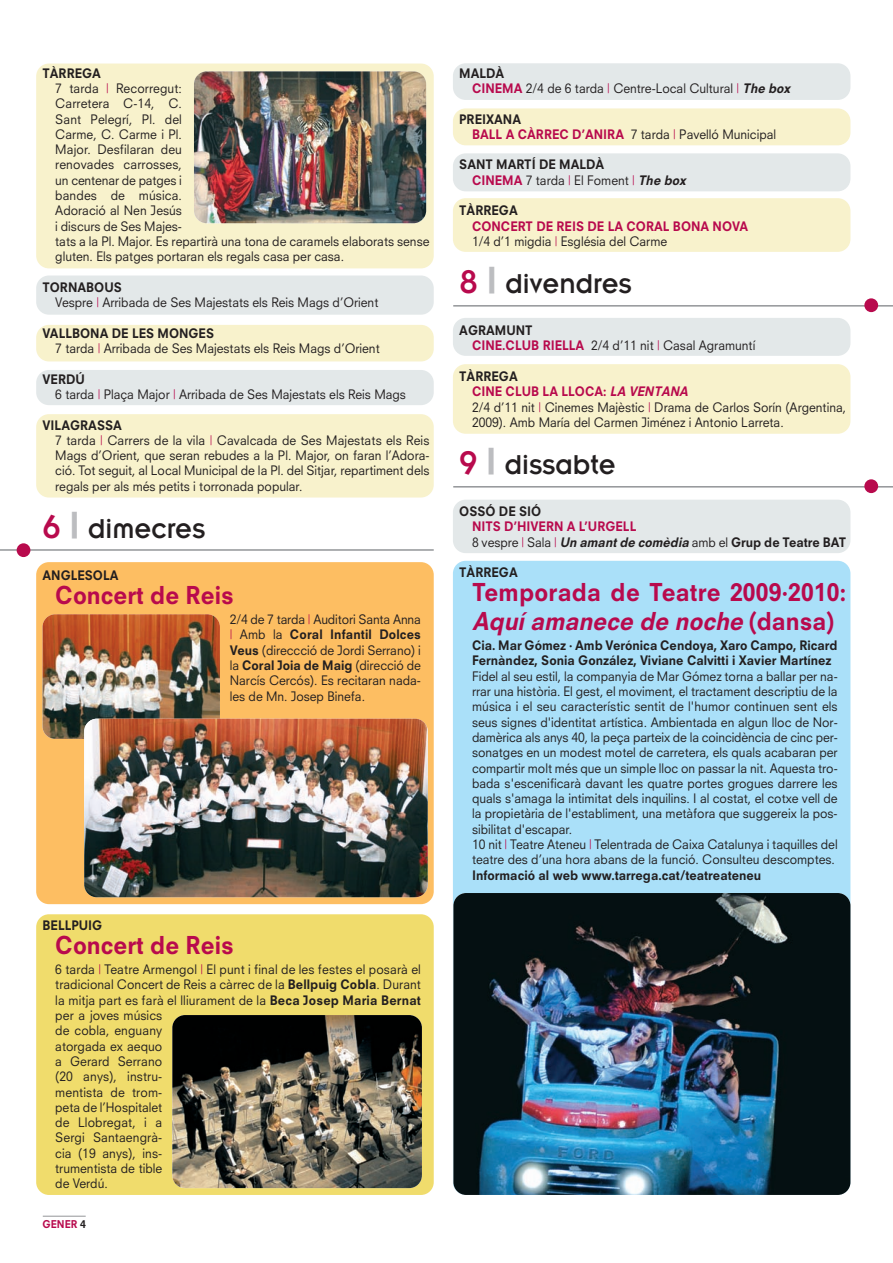
<style>
.page{position:relative;width:893px;height:1263px;background:#fff}
.page>*{position:absolute;margin:0;border:0;box-sizing:border-box;transform-origin:0 0}
.t1{font:30px "Insignia";color:#231f20;scale:.95 1}
.t2{font:800 24px/28.8px "Neuzeit S";color:#b80a4d;scale:.95 1}
.t3{font:12.75px/15.3px "Neuzeit S";color:#231f20;scale:.95 1}
.t4{font:800 12.75px/15.3px "Neuzeit S";color:#231f20;scale:.95 1}
.t5{font:800 12.75px/15.3px "Neuzeit S";color:#b80a4d;scale:.95 1}
.t6{font:800 10.5px "Neuzeit S";color:#b80a4d;scale:.95 1}
.s1{font-weight:800}
.s2{color:#b80a4d}
.s3{font-size:36px;color:#b80a4d}
.s4{font-family:"Helvetica Neue";font-weight:900;font-stretch:expanded;font-size:36px;color:#bcbdc0}
.s5{color:#231f20}
.s6{font-weight:800;color:#b80a4d}
.s7{font-weight:800;font-style:italic}
.s8{font-weight:400}
.s9{font-weight:400;color:#b80a4d}
.s10{font-style:italic}
.s11{font-weight:400;color:#231f20}
.s12{font-weight:800;font-style:italic;color:#b80a4d}
.s13{font-style:italic;color:#231f20}
</style>
<div class="page">
<div style="left:453px;top:108px;width:397px;height:37px;background:#f8f2cc;border-radius:13px"></div>
<div style="left:453px;top:198px;width:397px;height:54px;background:#f8f2cc;border-radius:13px"></div>
<div style="left:453px;top:63px;width:397px;height:37px;background:#e3e8e9;border-radius:13px"></div>
<div style="left:453px;top:153px;width:397px;height:38px;background:#e3e8e9;border-radius:13px"></div>
<div style="left:453px;top:364px;width:397px;height:70px;background:#f8f2cc;border-radius:13px"></div>
<div style="left:453px;top:318px;width:397px;height:38px;background:#e3e8e9;border-radius:13px"></div>
<div style="left:453px;top:500px;width:397px;height:53px;background:#e3e8e9;border-radius:13px"></div>
<div style="left:453px;top:561px;width:397px;height:634px;background:#aae0f9;border-radius:13px"></div>
<div style="left:36px;top:325px;width:398px;height:36px;background:#f8f2cc;border-radius:13px"></div>
<div style="left:36px;top:414px;width:398px;height:83px;background:#f8f2cc;border-radius:13px"></div>
<div style="left:36px;top:914px;width:398px;height:281px;background:#f0dc6c;border-radius:13px"></div>
<div style="left:36px;top:64px;width:398px;height:204px;background:#f8f2cc;border-radius:13px"></div>
<div style="left:36px;top:275px;width:398px;height:40px;background:#e3e8e9;border-radius:13px"></div>
<div style="left:36px;top:370px;width:398px;height:35px;background:#e3e8e9;border-radius:13px"></div>
<div style="left:36px;top:562px;width:398px;height:342px;background:#fdbe62;border-radius:13px"></div>
<hr style="left:43px;top:1216px;width:43px;height:1px;background:#939598">
<hr style="left:453px;top:305px;width:440px;height:2px;background:#939598">
<div style="left:864px;top:298px;width:14px;height:14px;background:#b80a4d;border-radius:50%"></div>
<hr style="left:453px;top:486px;width:440px;height:1px;background:#939598">
<div style="left:864px;top:479px;width:14px;height:14px;background:#b80a4d;border-radius:50%"></div>
<img style="left:43px;top:614px;width:177px;height:125px;border-radius:13px">
<img style="left:84px;top:719px;width:344px;height:178px;border-radius:13px">
<img style="left:172px;top:1015px;width:250px;height:173px;border-radius:13px">
<img style="left:453px;top:893px;width:397px;height:302px;border-radius:13px">
<img style="left:194px;top:71px;width:232px;height:152px;border-radius:13px">
<hr style="left:0;top:549px;width:434px;height:2px;background:#939598">
<div style="left:17px;top:543px;width:13px;height:14px;background:#b80a4d;border-radius:50%"></div>
<p class="t3" style="left:55px;top:67px;width:395px;text-indent:-13px"><span class="s1">TÀRREGA<br></span>7 tarda <span class="s2">|</span> Recorregut:<br>Carretera C-14, C.<br>Sant Pelegrí, Pl. del<br>Carme, C. Carme i Pl.<br>Major. Desfilaran deu<br>renovades carrosses,<br>un centenar de patges i<br>bandes de música.<br>Adoració al Nen Jesús<br>i discurs de Ses Majes-<br>tats a la Pl. Major. Es repartirà una tona de caramels elaborats sense gluten. Els patges portaran els regals casa per casa.</p>
<p class="t3" style="left:55px;top:281px;width:342px;text-indent:-13px"><span class="s1">TORNABOUS<br></span>Vespre <span class="s2">|</span> Arribada de Ses Majestats els Reis Mags d’Orient</p>
<p class="t3" style="left:55px;top:327px;width:343px;text-indent:-13px"><span class="s1">VALLBONA DE LES MONGES<br></span>7 tarda <span class="s2">|</span> Arribada de Ses Majestats els Reis Mags d’Orient</p>
<p class="t3" style="left:55px;top:373px;width:371px;text-indent:-13px"><span class="s1">VERDÚ<br></span>6 tarda <span class="s2">|</span> Plaça Major <span class="s2">|</span> Arribada de Ses Majestats els Reis Mags</p>
<p class="t3" style="left:55px;top:419px;width:395px;text-indent:-13px"><span class="s1">VILAGRASSA<br></span>7 tarda <span class="s2">|</span> Carrers de la vila <span class="s2">|</span> Cavalcada de Ses Majestats els Reis Mags d’Orient, que seran rebudes a la Pl. Major, on faran l’Adora&shy;ció. Tot seguit, al Local Municipal de la Pl. del Sitjar, repartiment dels regals per als més petits i torronada popular.</p>
<h1 class="t1" style="left:43px;top:519px;width:173px"><span class="s3">6</span> <span class="s4">|</span> dimecres</h1>
<p class="t4" style="left:43px;top:569px;width:82px">ANGLESOLA</p>
<h2 class="t2" style="left:55px;top:583px;width:189px">Concert de Reis</h2>
<p class="t3" style="left:230px;top:613px;width:203px;text-align:justify">2/4 de 7 tarda <span class="s2">|</span> Auditori Santa Anna <span class="s2">|</span> Amb la <span class="s1">Coral Infantil Dolces Veus</span> (direccció de Jordi Serrano) i la <span class="s1">Coral Joia de Maig</span> (direcció de Narcís Cercós). Es recitaran nada&shy;les de Mn. Josep Binefa.</p>
<p class="t4" style="left:43px;top:919px;width:65px">BELLPUIG</p>
<h2 class="t2" style="left:55px;top:933px;width:189px">Concert de Reis</h2>
<p class="t3" style="left:55px;top:963px;width:386px">6 tarda <span class="s2">|</span> Teatre Armengol <span class="s2">|</span> El punt i final de les festes el posarà el tradicional Concert de Reis a càrrec de la <span class="s1">Bellpuig Cobla</span>. Durant la mitja part es farà el lliurament de la <span class="s1">Beca Josep Maria Bernat </span>per a joves músics<br>de cobla, enguany<br>atorgada ex aequo<br>a Gerard Serrano<br>(20 anys), instru-<br>mentista de trom-<br>peta de l’Hospitalet<br>de Llobregat, i a<br>Sergi Santaengrà-<br>cia (19 anys), ins-<br>trumentista de tible<br>de Verdú.</p>
<p class="t6" style="left:43px;top:1220px;width:47px">GENER <span class="s5">4</span></p>
<p class="t3" style="left:472px;top:67px;width:339px;text-indent:-13px"><span class="s1">MALDÀ<br></span><span class="s6">CINEMA</span> 2/4 de 6 tarda <span class="s2">|</span> Centre-Local Cultural <span class="s2">|</span> <span class="s7">The box</span></p>
<p class="t3" style="left:472px;top:113px;width:322px;text-indent:-13px"><span class="s1">PREIXANA<br></span><span class="s6">BALL A CÀRREC D’ANIRA</span> 7 tarda <span class="s2">|</span> Pavelló Municipal</p>
<p class="t4" style="left:472px;top:158px;width:229px;text-indent:-13px">SANT MARTÍ DE MALDÀ<br><span class="s2">CINEMA</span> <span class="s8">7 tarda</span> <span class="s9">|</span> <span class="s8">El Foment</span> <span class="s9">|</span> <span class="s10">The box</span></p>
<p class="t4" style="left:459px;top:204px;width:63px">TÀRREGA</p>
<p class="t5" style="left:472px;top:220px;width:292px">CONCERT DE REIS DE LA CORAL BONA NOVA<br><span class="s11">1/4 d’1 migdia</span> <span class="s8">|</span> <span class="s11">Església del Carme</span></p>
<h1 class="t1" style="left:459px;top:274px;width:183px"><span class="s3">8</span> <span class="s4">|</span> divendres</h1>
<p class="t3" style="left:472px;top:324px;width:300px;text-indent:-13px"><span class="s1">AGRAMUNT<br></span><span class="s6">CINE.CLUB RIELLA</span> 2/4 d’11 nit <span class="s2">|</span> Casal Agramuntí</p>
<p class="t3" style="left:472px;top:370px;width:395px;text-indent:-13px"><span class="s1">TÀRREGA<br></span><span class="s6">CINE CLUB LA LLOCA:</span> <span class="s12">LA VENTANA<br></span>2/4 d’11 nit <span class="s2">|</span> Cinemes Majèstic <span class="s2">|</span> Drama de Carlos Sorín (Argentina, 2009). Amb María del Carmen Jiménez i Antonio Larreta.</p>
<h1 class="t1" style="left:459px;top:455px;width:166px"><span class="s3">9</span> <span class="s4">|</span> dissabte</h1>
<p class="t4" style="left:459px;top:505px;width:88px">OSSÓ DE SIÓ</p>
<p class="t5" style="left:472px;top:520px;width:395px">NITS D’HIVERN A L’URGELL<br><span class="s11">8 vespre</span> <span class="s8">|</span> <span class="s11">Sala</span> <span class="s8">|</span> <span class="s13">Un amantde comèdia</span><span class="s11">amb el</span> <span class="s5">Grup de Teatre BAT</span></p>
<p class="t4" style="left:459px;top:566px;width:63px">TÀRREGA</p>
<h2 class="t2" style="left:472px;top:580px;width:395px">Temporada de Teatre 2009·2010:<br><span class="s10">Aquí amanece de noche</span> ( d a n s a )</h2>
<p class="t4" style="left:472px;top:639px;width:386px">Cia. Mar Gómez · Amb Verónica Cendoya, Xaro Campo, Ricard<br>Fernàndez, Sonia González, Viviane Calvitti i Xavier Martínez</p>
<p class="t3" style="left:472px;top:670px;width:386px">Fidel al seu estil, la companyia de Mar Gómez torna a ballar per na&shy;rrar una història. El gest, el moviment, el tractament descriptiu de la música i el seu característic sentit de l'humor continuen sent els seus signes d'identitat artística. Ambientada en algun lloc de Nor&shy;damèrica als anys 40, la peça parteix de la coincidència de cinc per&shy;sonatges en un modest motel de carretera, els quals acabaran per compartir molt més que un simple lloc on passar la nit. Aquesta tro&shy;bada s'escenificarà davant les quatre portes grogues darrere les quals s'amaga la intimitat dels inquilins. I al costat, el cotxe vell de la propietària de l'establiment, una metàfora que suggereix la pos&shy;sibilitat d'escapar.<br>10 nit <span class="s2">|</span> Teatre Ateneu <span class="s2">|</span> Telentrada de Caixa Catalunya i taquilles del teatre des d’una hora abans de la funció. Consulteu descomptes.</p>
<p class="t4" style="left:472px;top:869px;width:306px">Informació al web www.tarrega.cat/teatreateneu</p>
</div>
